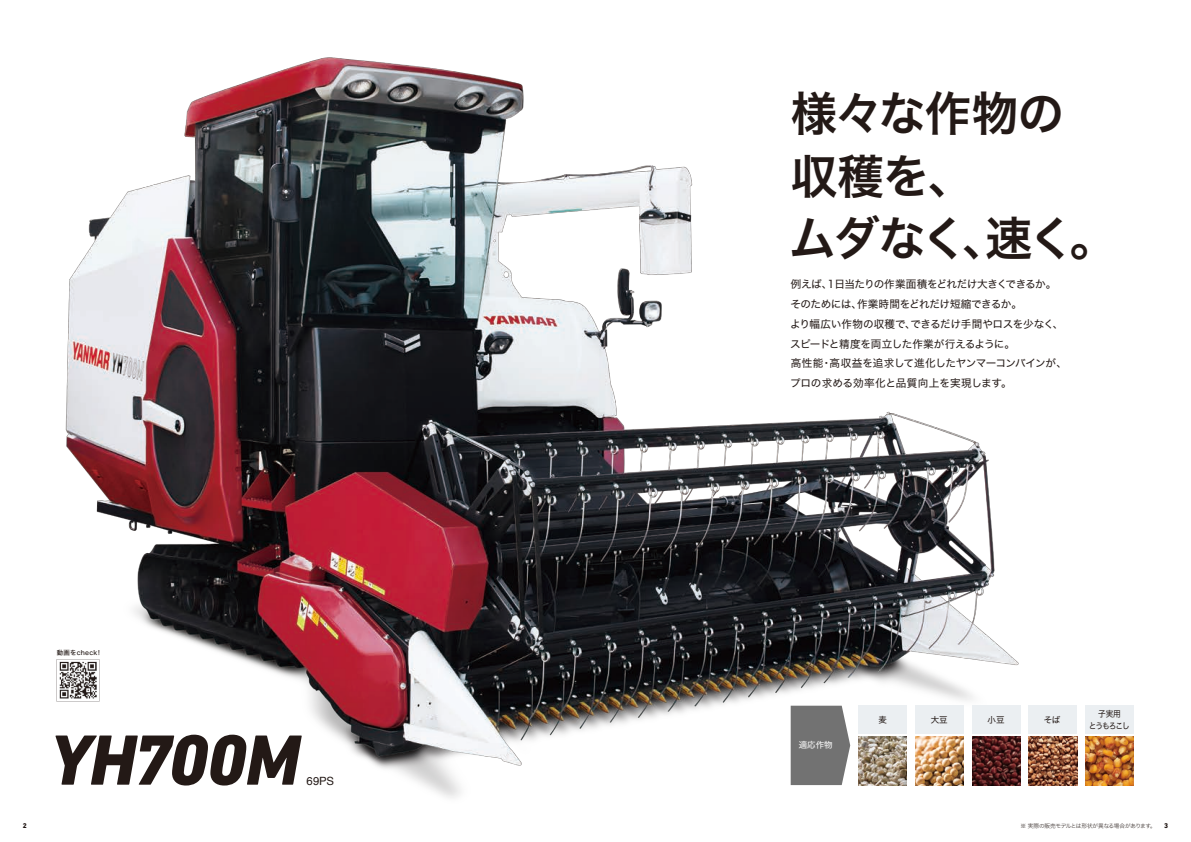
<style>
.page{position:relative;width:1191px;height:842px;background:#fff}
.page>*{position:absolute;margin:0;border:0;box-sizing:border-box;transform-origin:0 0}
.t1{font:italic 800 72.3px "DIN Next W1 G";letter-spacing:-.02em;color:#231916}
.t2{font:46.8px/62.3px "Hira Kaku Std W6";letter-spacing:-.025em;color:#231916}
.t3{font:11.3px "Helvetica";color:#231916}
.t4{font:10.6px/19.8px "Hira Kaku Std W4";letter-spacing:-.03em;color:#231916}
.t5{font:10.6px/19.8px "Hira Kaku Std W4";letter-spacing:.005em;color:#231916}
.t6{font:8.5px "Hira Kaku Std W4";letter-spacing:-.085em;color:#231916;scale:.9 1}
.t7{font:8.5px "Hira Kaku Std W4";letter-spacing:-.085em;color:#231916}
.t8{font:8.5px "Hira Kaku Std W4";color:#fff}
.t9{font:800 7.1px "DIN Next LT Pro";color:#231916}
.t10{font:6.4px "Hira Kaku Std W5";letter-spacing:.04em;color:#231916}
.t11{font:5.7px "Hira Kaku Std W2";letter-spacing:-.035em;color:#231916}
</style>
<div class="page">
<img style="left:56px;top:57px;width:990px;height:741px">
<img style="left:972px;top:737px;width:48px;height:48px">
<img style="left:1029px;top:737px;width:48px;height:48px">
<img style="left:1085px;top:737px;width:48px;height:48px">
<div style="left:972px;top:706px;width:48px;height:28px;background:#ebeff2"></div>
<img style="left:858px;top:737px;width:49px;height:48px">
<div style="left:858px;top:706px;width:49px;height:28px;background:#ebeff2"></div>
<svg style="left:790px;top:706px;width:60px;height:79px;background:#7d7d7d"></svg>
<img style="left:915px;top:737px;width:48px;height:48px">
<div style="left:915px;top:706px;width:48px;height:28px;background:#ebeff2"></div>
<div style="left:1029px;top:706px;width:48px;height:28px;background:#ebeff2"></div>
<div style="left:1085px;top:706px;width:48px;height:28px;background:#ebeff2"></div>
<svg style="left:57px;top:659px;width:42px;height:43px"></svg>
<p class="t10" style="left:57px;top:647px;width:42px">動画をcheck</p>
<p class="t10" style="left:96px;top:647px;width:8px">!</p>
<p class="t9" style="left:23px;top:821px;width:5px">2</p>
<h1 class="t1" style="left:49px;top:717px;width:252px">YH700M</h1>
<p class="t3" style="left:307px;top:772px;width:29px">69PS</p>
<h2 class="t2" style="left:789px;top:84px;width:328px">様々な作物の収穫を、<br>ムダなく速く。</h2>
<h2 class="t2" style="left:962px;top:208px;width:48px">、</h2>
<p class="t4" style="left:857px;top:274px;width:201px;text-indent:-66px">例えば 1、日当たりの作業面積をどれだけ大きくできるか。作業時間をどれだけ短縮できるか。</p>
<p class="t4" style="left:790px;top:294px;width:275px">そのためには、<br>より幅広い作物の収穫でできるだけ手間やロスを少なく、</p>
<p class="t4" style="left:905px;top:314px;width:12px">、</p>
<p class="t4" style="left:790px;top:334px;width:226px">スピードと精度を両立した作業が行えるように。</p>
<p class="t4" style="left:829px;top:353px;width:239px">高収益を追求して進化したヤンマーコンバインが、</p>
<p class="t5" style="left:790px;top:353px;width:223px">高性能<br>プロの求める効率化と品質向上を実現します。</p>
<p class="t4" style="left:821px;top:353px;width:12px">・</p>
<p class="t8" style="left:798px;top:739px;width:36px">適応作物</p>
<p class="t7" style="left:878px;top:713px;width:10px">麦</p>
<p class="t7" style="left:930px;top:713px;width:19px">大豆</p>
<p class="t7" style="left:987px;top:713px;width:19px">小豆</p>
<p class="t7" style="left:1043px;top:713px;width:18px">そば</p>
<p class="t6" style="left:1098px;top:708px;width:27px">子実用</p>
<p class="t6" style="left:1089px;top:719px;width:47px">とうもろこし</p>
<p class="t11" style="left:1020px;top:821px;width:132px">※ 実際の販売モデルとは形状が異なる場合があります</p>
<p class="t11" style="left:1150px;top:821px;width:7px">。</p>
<p class="t9" style="left:1164px;top:821px;width:5px">3</p>
</div>
